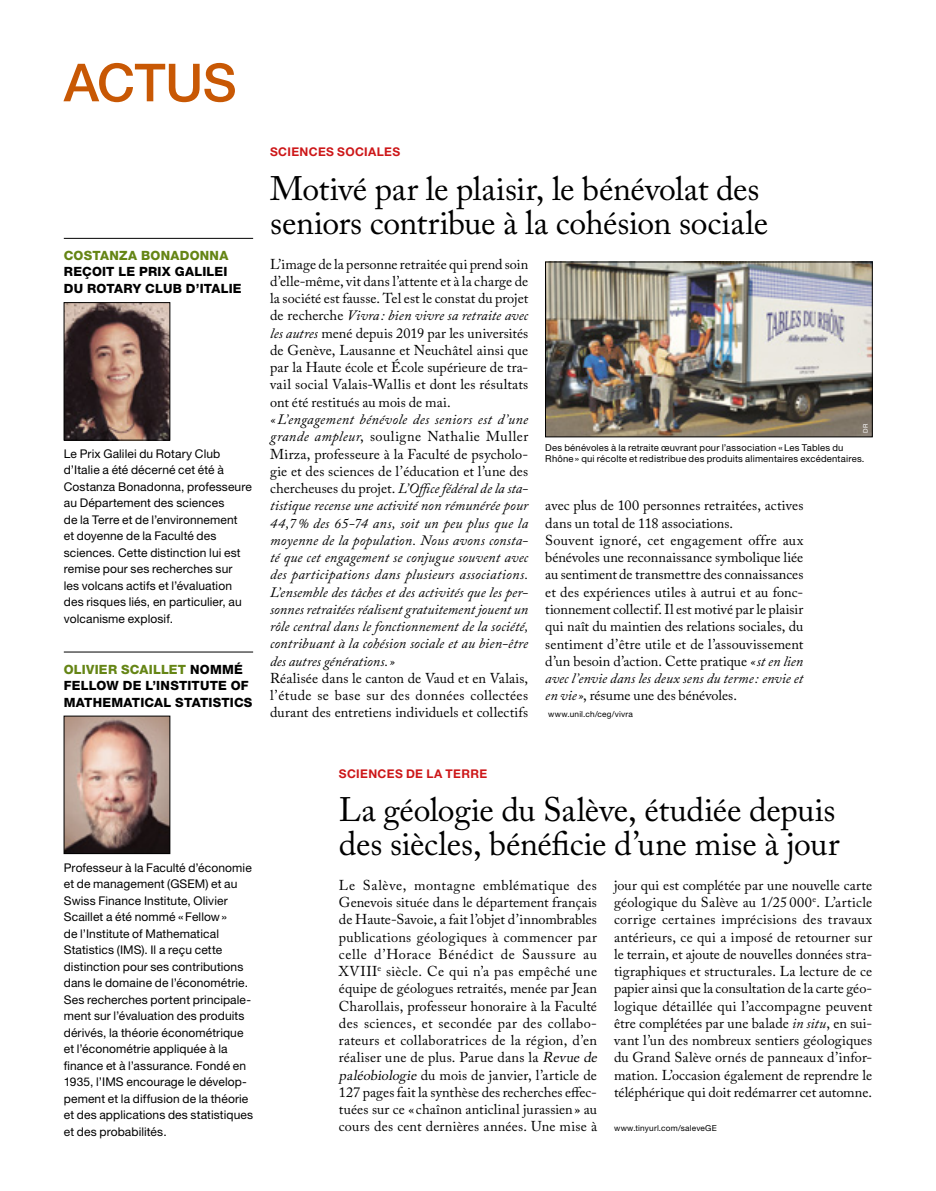
<style>
.page{position:relative;width:936px;height:1191px;background:#fff}
.page>*{position:absolute;margin:0;border:0;box-sizing:border-box;transform-origin:0 0}
.t1{font:500 52.5px "Helvetica Neue LT Std";letter-spacing:-.01em;color:#c85804}
.t2{font:33.75px/34.5px "Adobe Caslon Pro";letter-spacing:-.01em;color:#000}
.t3{font:14.25px/17.2px "Adobe Caslon Pro";letter-spacing:.01em;color:#000;text-align:justify}
.t4{font:italic 14.25px/17.2px "Adobe Caslon Pro";letter-spacing:.005em;color:#000;text-align:justify}
.t5{font:800 12.75px/16.5px "Helvetica Neue LT Std";letter-spacing:.015em;color:#000}
.t6{font:800 12.75px "Helvetica Neue LT Std";letter-spacing:.02em;color:#658515}
.t7{font:12px/16.5px "Helvetica Neue LT Std";letter-spacing:.01em;color:#000}
.t8{font:700 12px "Helvetica Neue LT Std";letter-spacing:.03em;color:#cd1719}
.t9{font:9.45px/11.2px "Helvetica Neue LT Std";letter-spacing:.02em;color:#000}
.t10{font:8.25px "Helvetica Neue LT Std";letter-spacing:.025em;color:#000}
.t11{font:6.3px "Helvetica Neue LT Std";color:#fff}
.s1{color:#658515}
.s2{font-style:italic}
.s3{font-style:normal}
</style>
<div class="page">
<hr style="left:64px;top:238px;width:189px;height:1px;background:#000">
<hr style="left:64px;top:652px;width:189px;height:1px;background:#000">
<img style="left:66px;top:304px;width:102px;height:134px">
<div style="left:64px;top:302px;width:106px;height:138px;border:1px solid #000"></div>
<img style="left:66px;top:718px;width:102px;height:134px">
<div style="left:64px;top:716px;width:106px;height:138px;border:1px solid #000"></div>
<img style="left:547px;top:264px;width:323px;height:171px">
<div style="left:545px;top:262px;width:327px;height:175px;border:1px solid #000"></div>
<h1 class="t1" style="left:64px;top:51px;width:174px">ACTUS</h1>
<p class="t6" style="left:64px;top:248px;width:166px">COSTANZA BONADONNA</p>
<p class="t5" style="left:64px;top:263px;width:179px">REÇOIT LE PRIX GALILEI<br>DU ROTARY CLUB D’ITALIE</p>
<p class="t7" style="left:64px;top:445px;width:189px">Le Prix Galilei du Rotary Club d’Italie a été décerné cet été à<br>Costanza Bonadonna, professeure au Département des sciences<br>de la Terre et de l’environnement<br>et doyenne de la Faculté des sciences. Cette distinction lui est remise pour ses recherches sur<br>les volcans actifs et l’évaluation des risques liés, en particulier, au volcanisme explosif.</p>
<p class="t5" style="left:64px;top:660px;width:190px"><span class="s1">OLIVIER SCAILLET</span> NOMMÉ<br>FELLOW DE L’INSTITUTE OF<br>MATHEMATICAL STATISTICS</p>
<p class="t8" style="left:270px;top:145px;width:131px">SCIENCES SOCIALES</p>
<h2 class="t2" style="left:270px;top:171px;width:499px">Motivé par le plaisir, le bénévolat des seniors contribue à la cohésion sociale</h2>
<p class="t3" style="left:270px;top:255px;width:260px">L’image de la personne retraitée qui prend soin d’elle-même, vit dans l’attente et à la charge de la société est fausse. Tel est le constat du projet de recherche <span class="s2">Vivra : bien vivre sa retraite avec les autres</span> mené depuis 2019 par les universités de Genève, Lausanne et Neuchâtel ainsi que par la Haute école et École supérieure de tra&shy;vail social Valais-Wallis et dont les résultats ont été restitués au mois de mai.</p>
<p class="t4" style="left:270px;top:410px;width:259px">« L’engagement bénévole des seniors est d’une grande ampleur<span class="s3">, souligne Nathalie Muller Mirza, professeure à la Faculté de psycholo&shy;gie et des sciences de l’éducation et l’une des chercheuses du projet.</span> L’Office fédéral de la sta&shy;tistique recense une activité non rémunérée pour 44,7 % des 65-74 ans, soit un peu plus que la moyenne de la population. Nous avons consta&shy;té que cet engagement se conjugue souvent avec des participations dans plusieurs associations.<br>L’ensemble des tâches et des activités que les per&shy;sonnes retraitées réalisent gratuitement jouent un rôle central dans le fonctionnement de la société, contribuant à la cohésion sociale et au bien-être des autres générations.»</p>
<p class="t3" style="left:270px;top:669px;width:259px">Réalisée dans le canton de Vaud et en Valais, l’étude se base sur des données collectées durant des entretiens individuels et collectifs</p>
<p class="t11" style="left:861px;top:433px;width:11px;rotate:-90deg">DR</p>
<p class="t9" style="left:545px;top:441px;width:321px">Des bénévoles à la retraite œuvrant pour l’association «Les Tables du<br>Rhône» qui récolte et redistribue des produits alimentaires excédentaires.</p>
<p class="t3" style="left:545px;top:497px;width:259px;text-align:left">avec plus de 100 personnes retraitées, actives dans un total de 118 associations.<br>Souvent ignoré, cet engagement offre aux bénévoles une reconnaissance symbolique liée au sentiment de transmettre des connaissances et des expériences utiles à autrui et au fonc&shy;tionnement collectif. Il est motivé par le plaisir qui naît du maintien des relations sociales, du sentiment d’être utile et de l’assouvissement d’un besoin d’action. Cette pratique <span class="s2">«st en lien avec l’envie dans les deux sens du terme: envie et en vie»</span>, résume une des bénévoles.</p>
<p class="t10" style="left:548px;top:709px;width:86px">www.unil.ch/ceg/vivra</p>
<p class="t7" style="left:64px;top:859px;width:191px">Professeur à la Faculté d’économie et de management (GSEM) et au Swiss Finance Institute, Olivier Scaillet a été nommé «Fellow»<br>de l’Institute of Mathematical Statistics (IMS). Il a reçu cette distinction pour ses contributions dans le domaine de l’économétrie.<br>Ses recherches portent principale&shy;ment sur l’évaluation des produits dérivés, la théorie économétrique et l’économétrie appliquée à la finance et à l’assurance. Fondé en 1935, l’IMS encourage le dévelop&shy;pement et la diffusion de la théorie et des applications des statistiques et des probabilités.</p>
<p class="t8" style="left:339px;top:766px;width:116px">SCIENCES DE LA TERRE</p>
<h2 class="t2" style="left:339px;top:792px;width:502px">La géologie du Salève, étudiée depuis des siècles, bénéficie d’une mise à jour</h2>
<p class="t3" style="left:339px;top:876px;width:264px;text-align:left">Le Salève, montagne emblématique des Genevois située dans le département français de Haute-Savoie, a fait l’objet d’innombrables publications géologiques à commencer par celle d’Horace Bénédict de Saussure au XVIII<sup>e</sup> siècle. Ce qui n’a pas empêché une équipe de géologues retraités, menée par Jean Charollais, professeur honoraire à la Faculté des sciences, et secondée par des collabo&shy;rateurs et collaboratrices de la région, d’en réaliser une de plus. Parue dans la <span class="s2">Revuede paléobiologie</span>du mois de janvier, l’article de 127 pages fait la synthèse des recherches effec&shy;tuées sur ce «chaînon anticlinal jurassien» au cours des cent dernières années. Une mise à</p>
<p class="t3" style="left:614px;top:876px;width:260px">jour qui est complétée par une nouvelle carte géologique du Salève au 1/25 000<sup>e</sup>. L’article corrige certaines imprécisions des travaux antérieurs, ce qui a imposé de retourner sur le terrain, et ajoute de nouvelles données stra&shy;tigraphiques et structurales. La lecture de ce papier ainsi que la consultation de la carte géo&shy;logique détaillée qui l’accompagne peuvent être complétées par une balade <span class="s2">in situ</span>, en sui&shy;vant l’un des nombreux sentiers géologiques du Grand Salève ornés de panneaux d’infor&shy;mation. L’occasion également de reprendre le téléphérique qui doit redémarrer cet automne.</p>
<p class="t10" style="left:614px;top:1123px;width:104px">www.tinyurl.com/saleveGE</p>
</div>
